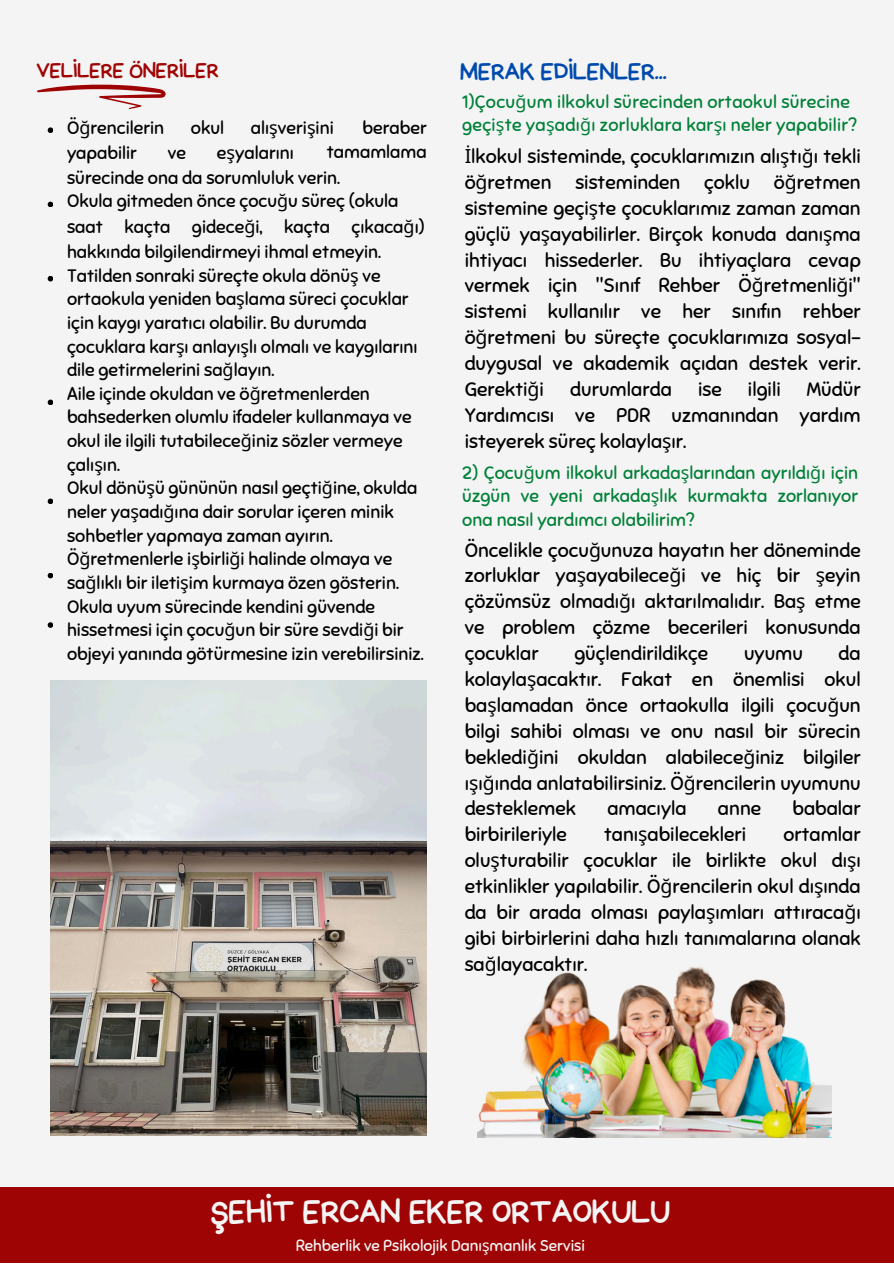
<style>
.page{position:relative;width:894px;height:1264px;background:#fff}
.page>*{position:absolute;margin:0;border:0;box-sizing:border-box;transform-origin:0 0}
.t1{font:33px "Handyman";color:#f4f4f4}
.t2{font:24px "Handyman";color:#004aad}
.t3{font:21px "Handyman";color:#9f0404}
.t4{font:19.5px/25.8px "Sniglet";color:#000;text-align:justify}
.t5{font:18px/23.7px "Sniglet";color:#000}
.t6{font:18px/23.7px "Sniglet";letter-spacing:.015em;color:#008037}
.t7{font:15.6px "Sniglet";color:#f4f4f4}
.s1{font-family:"Noto Sans"}
</style>
<div class="page">
<div style="left:0;top:0;width:892px;height:1262px;background:#f4f4f4"></div>
<div style="left:0;top:1187px;width:892px;height:75px;background:#9f0404"></div>
<svg style="left:37px;top:85px;width:128px;height:24px"></svg>
<img style="left:477px;top:967px;width:354px;height:170px">
<svg style="left:48px;top:127px;width:5px;height:6px"></svg>
<svg style="left:48px;top:202px;width:5px;height:5px"></svg>
<svg style="left:48px;top:276px;width:5px;height:5px"></svg>
<svg style="left:48px;top:399px;width:5px;height:6px"></svg>
<svg style="left:48px;top:498px;width:5px;height:6px"></svg>
<svg style="left:48px;top:573px;width:5px;height:5px"></svg>
<svg style="left:48px;top:622px;width:5px;height:6px"></svg>
<img style="left:50px;top:680px;width:376px;height:455px">
<p class="t3" style="left:36px;top:60px;width:184px">VELİLERE ÖNERİLER</p>
<h3 class="t2" style="left:460px;top:60px;width:208px">MERAK EDİLENLER...</h3>
<h4 class="t5" style="left:67px;top:116px;width:99px">Ö<span class="s1">ğ</span>rencilerin</h4>
<h4 class="t5" style="left:191px;top:116px;width:35px">okul</h4>
<h4 class="t5" style="left:251px;top:116px;width:84px">alı<span class="s1">ş</span>veri<span class="s1">ş</span>ini</h4>
<h4 class="t5" style="left:362px;top:116px;width:66px">beraber</h4>
<h4 class="t5" style="left:67px;top:141px;width:72px">yapabilir</h4>
<h4 class="t5" style="left:168px;top:141px;width:20px">ve</h4>
<h4 class="t5" style="left:217px;top:141px;width:79px">e<span class="s1">ş</span>yalarını</h4>
<h4 class="t5" style="left:327px;top:140px;width:101px">tamamlama</h4>
<h4 class="t5" style="left:67px;top:166px;width:333px">sürecinde ona da sorumluluk verin.<br>Okula gitmeden önce çocu<span class="s1">ğ</span>u süreç (okula</h4>
<h4 class="t5" style="left:67px;top:215px;width:37px">saat</h4>
<h4 class="t5" style="left:124px;top:215px;width:48px">kaçta</h4>
<h4 class="t5" style="left:192px;top:215px;width:72px">gidece<span class="s1">ğ</span>i,</h4>
<h4 class="t5" style="left:284px;top:215px;width:48px">kaçta</h4>
<h4 class="t5" style="left:351px;top:215px;width:75px">çıkaca<span class="s1">ğ</span>ı)</h4>
<p class="t5" style="left:67px;top:240px;width:358px">hakkında bilgilendirmeyi ihmal etmeyin.<br>Tatilden sonraki süreçte okula dönü<span class="s1">ş</span> ve ortaokula yeniden ba<span class="s1">ş</span>lama süreci çocuklar için kaygı yaratıcı olabilir. Bu durumda çocuklara kar<span class="s1">ş</span>ı anlayı<span class="s1">ş</span>lı olmalı ve kaygılarını dile getirmelerini sa<span class="s1">ğ</span>layın.<br>Aile içinde okuldan ve ö<span class="s1">ğ</span>retmenlerden bahsederken olumlu ifadeler kullanmaya ve okul ile ilgili tutabilece<span class="s1">ğ</span>iniz sözler vermeye çalı<span class="s1">ş</span>ın.<br>Okul dönü<span class="s1">ş</span>ü gününün nasıl geçti<span class="s1">ğ</span>ine, okulda neler ya<span class="s1">ş</span>adı<span class="s1">ğ</span>ına dair sorular içeren minik sohbetler yapmaya zaman ayırın.<br>Ö<span class="s1">ğ</span>retmenlerle i<span class="s1">ş</span>birli<span class="s1">ğ</span>i halinde olmaya ve sa<span class="s1">ğ</span>lıklı bir ileti<span class="s1">ş</span>im kurmaya özen gösterin.<br>Okula uyum sürecinde kendini güvende hissetmesi için çocu<span class="s1">ğ</span>un bir süre sevdi<span class="s1">ğ</span>i bir objeyi yanında götürmesine izin verebilirsiniz.</p>
<h1 class="t6" style="left:462px;top:90px;width:396px">1)Çocu<span class="s1">ğ</span>um ilkokul sürecinden ortaokul sürecine geçi<span class="s1">ş</span>te ya<span class="s1">ş</span>adı<span class="s1">ğ</span>ı zorluklara kar<span class="s1">ş</span>ı neler yapabilir?</h1>
<h4 class="t4" style="left:464px;top:144px;width:397px"><span class="s1">İ</span>lkokul sisteminde, çocuklarımızın alı<span class="s1">ş</span>tı<span class="s1">ğ</span>ı tekli ö<span class="s1">ğ</span>retmen sisteminden çoklu ö<span class="s1">ğ</span>retmen sistemine geçi<span class="s1">ş</span>te çocuklarımız zaman zaman güçlü ya<span class="s1">ş</span>ayabilirler. Birçok konuda danı<span class="s1">ş</span>ma ihtiyacı hissederler. Bu ihtiyaçlara cevap vermek için "Sınıf Rehber Ö<span class="s1">ğ</span>retmenli<span class="s1">ğ</span>i" sistemi kullanılır ve her sınıfın rehber ö<span class="s1">ğ</span>retmeni bu süreçte çocuklarımıza sosyal&shy;duygusal ve akademik açıdan destek verir.<br>Gerekti<span class="s1">ğ</span>i</h4>
<h4 class="t4" style="left:570px;top:376px;width:103px">durumlarda</h4>
<h4 class="t4" style="left:697px;top:376px;width:25px">ise</h4>
<h4 class="t4" style="left:747px;top:376px;width:34px">ilgili</h4>
<h4 class="t4" style="left:464px;top:376px;width:397px;text-indent:342px">Müdür Yardımcısı ve PDR uzmanından yardım isteyerek süreç kolayla<span class="s1">ş</span>ır.</h4>
<h3 class="t6" style="left:462px;top:461px;width:397px;text-align:justify">2) Çocu<span class="s1">ğ</span>um ilkokul arkada<span class="s1">ş</span>larından ayrıldı<span class="s1">ğ</span>ı için üzgün ve yeni arkada<span class="s1">ş</span>lık kurmakta zorlanıyor ona nasıl yardımcı olabilirim?</h3>
<h4 class="t4" style="left:464px;top:537px;width:397px">Öncelikle çocu<span class="s1">ğ</span>unuza hayatın her döneminde zorluklar ya<span class="s1">ş</span>ayabilece<span class="s1">ğ</span>i ve hiç bir <span class="s1">ş</span>eyin çözümsüz olmadı<span class="s1">ğ</span>ı aktarılmalıdır. Ba<span class="s1">ş</span> etme ve problem çözme becerileri konusunda çocuklar</h4>
<h4 class="t4" style="left:574px;top:640px;width:135px">güçlendirildikçe</h4>
<h4 class="t4" style="left:743px;top:640px;width:60px">uyumu</h4>
<h4 class="t4" style="left:464px;top:640px;width:397px;text-indent:374px">da kolayla<span class="s1">ş</span>acaktır. Fakat en önemlisi okul ba<span class="s1">ş</span>lamadan önce ortaokulla ilgili çocu<span class="s1">ğ</span>un bilgi sahibi olması ve onu nasıl bir sürecin bekledi<span class="s1">ğ</span>ini okuldan alabilece<span class="s1">ğ</span>iniz bilgiler ı<span class="s1">ş</span>ı<span class="s1">ğ</span>ında anlatabilirsiniz. Ö<span class="s1">ğ</span>rencilerin uyumunu desteklemek</h4>
<h4 class="t4" style="left:607px;top:796px;width:81px">amacıyla</h4>
<h4 class="t4" style="left:717px;top:796px;width:45px">anne</h4>
<h4 class="t4" style="left:792px;top:796px;width:70px">babalar</h4>
<h4 class="t4" style="left:464px;top:821px;width:104px">birbirileriyle</h4>
<h4 class="t4" style="left:604px;top:821px;width:144px">tanı<span class="s1">ş</span>abilecekleri</h4>
<h4 class="t4" style="left:464px;top:821px;width:397px;text-indent:319px">ortamlar olu<span class="s1">ş</span>turabilir çocuklar ile birlikte okul dı<span class="s1">ş</span>ı etkinlikler yapılabilir. Ö<span class="s1">ğ</span>rencilerin okul dı<span class="s1">ş</span>ında da bir arada olması payla<span class="s1">ş</span>ımları attıraca<span class="s1">ğ</span>ı gibi birbirlerini daha hızlı tanımalarına olanak sa<span class="s1">ğ</span>layacaktır.</h4>
<p class="t1" style="left:211px;top:1195px;width:460px">ŞEHİT ERCAN EKER ORTAOKULU</p>
<p class="t7" style="left:296px;top:1235px;width:290px">Rehberlik ve Psikolojik Danı<span class="s1">ş</span>manlık Servisi</p>
</div>
